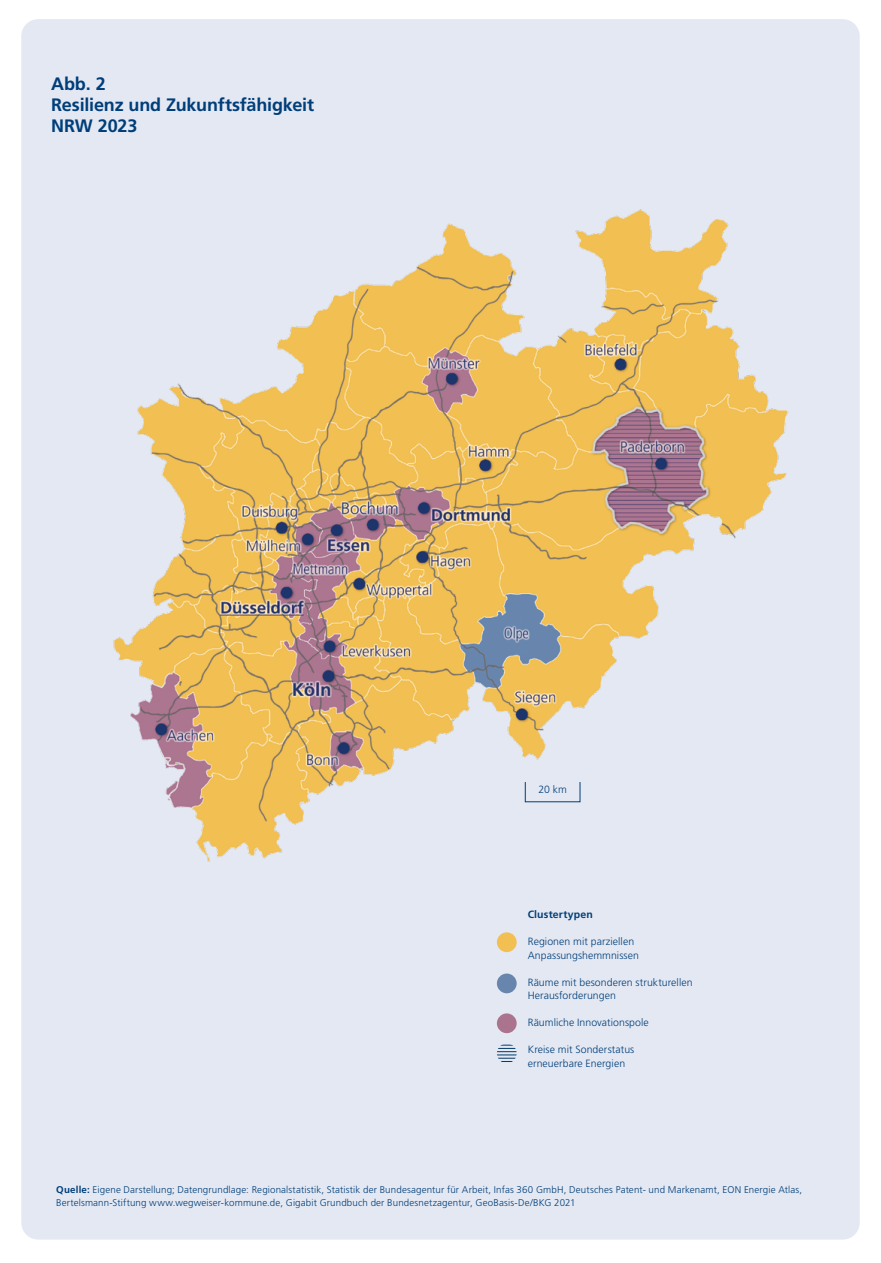
<style>
.page{position:relative;width:881px;height:1263px;background:#fff}
.page>*{position:absolute;margin:0;border:0;box-sizing:border-box;transform-origin:0 0}
.t1{font:700 18px/21px "Frutiger LT Std";letter-spacing:-.01em;color:#003e7a}
.t2{font:300 10.5px/13.5px "Frutiger LT Std";letter-spacing:.005em;color:#003e7a}
.t3{font:700 10.5px "Frutiger LT Std";letter-spacing:.015em;color:#003e7a}
.t4{font:300 9.75px/12.8px "Frutiger LT Std";letter-spacing:.015em;color:#003e7a}
.s1{font-weight:700}
</style>
<div class="page">
<div style="left:21px;top:19px;width:838px;height:1220px;background:#e4e8f2;border-radius:17px"></div>
<img style="left:113px;top:209px;width:676px;height:653px">
<div style="left:496px;top:932px;width:20px;height:20px;background:#f2c052;border-radius:50%"></div>
<div style="left:496px;top:973px;width:20px;height:20px;background:#6886ad;border-radius:50%"></div>
<div style="left:496px;top:1013px;width:20px;height:20px;background:#ab748e;border-radius:50%"></div>
<svg style="left:497px;top:1044px;width:19px;height:18px"></svg>
<h1 class="t1" style="left:51px;top:73px;width:264px">Abb. 2<br>Resilienz und Zukunftsfähigkeit<br>NRW 2023</h1>
<p class="t2" style="left:538px;top:783px;width:30px">20 km</p>
<p class="t3" style="left:527px;top:908px;width:67px">Clustertypen</p>
<p class="t2" style="left:527px;top:935px;width:113px">Regionen mit parziellen<br>Anpassungshemmnissen</p>
<p class="t2" style="left:527px;top:975px;width:166px">Räume mit besonderen strukturellen<br>Herausforderungen</p>
<p class="t2" style="left:527px;top:1016px;width:123px">Räumliche Innovationspole</p>
<p class="t2" style="left:527px;top:1043px;width:108px">Kreise mit Sonderstatus erneuerbare Energien</p>
<p class="t4" style="left:56px;top:1183px;width:747px"><span class="s1">Quelle:</span> Eigene Darstellung; Datengrundlage: Regionalstatistik, Statistik der Bundesagentur für Arbeit, Infas 360 GmbH, Deutsches Patent- und Markenamt, EON Energie Atlas,<br>Bertelsmann-Stiftung www.wegweiser-kommune.de, Gigabit Grundbuch der Bundesnetzagentur, GeoBasis-De/BKG 2021</p>
</div>
